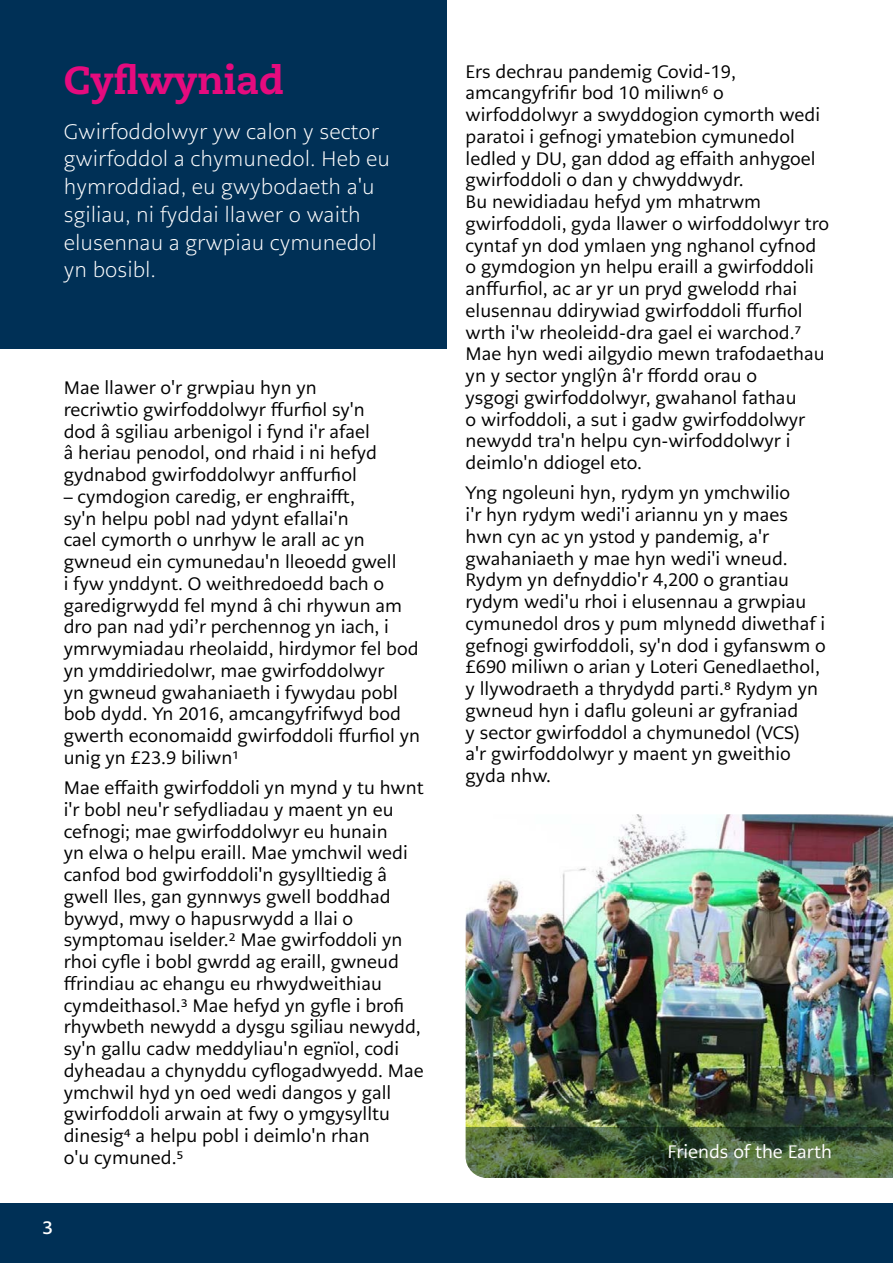
<style>
.page{position:relative;width:893px;height:1263px;background:#fff}
.page>*{position:absolute;margin:0;border:0;box-sizing:border-box;transform-origin:0 0}
.H2__Heading{font:800 39px "Caecilia LT Pro 85";letter-spacing:-.01em;color:#e50b7e}
.P__Intro{font:300 21px/27.8px "PMN Caecilia Sans Text";color:#fff}
.P__Body{font:18px/21.8px "PMN Caecilia Sans Text";color:#000}
.t1{font:18px "PMN Caecilia Sans Text";color:#fff}
.t2{font:700 18px "PMN Caecilia Sans Text";color:#fff}
</style>
<div class="page">
<div style="left:0;top:1203px;width:893px;height:60px;background:#003056"></div>
<div style="left:0;top:0;width:446px;height:349px;background:#003056"></div>
<img style="left:466px;top:814px;width:427px;height:313px">
<svg style="left:466px;top:1127px;width:427px;height:51px;background:#455c38"></svg>
<h2 class="H2__Heading" style="left:64px;top:53px;width:222px">Cyflwyniad</h2>
<p class="P__Intro" style="left:64px;top:117px;width:328px">Gwirfoddolwyr yw calon y sector gwirfoddol a chymunedol. Heb eu hymroddiad, eu gwybodaeth a'u sgiliau, ni fyddai llawer o waith elusennau a grwpiau cymunedol yn bosibl.</p>
<p class="P__Body" style="left:64px;top:377px;width:315px">Mae llawer o'r grwpiau hyn yn recriwtio gwirfoddolwyr ffurfiol sy'n dod â sgiliau arbenigol i fynd i'r afael â heriau penodol, ond rhaid i ni hefyd gydnabod gwirfoddolwyr anffurfiol</p>
<p class="P__Body" style="left:64px;top:485px;width:358px">– cymdogion caredig, er enghraifft,<br>sy'n helpu pobl nad ydynt efallai'n<br>cael cymorth o unrhyw le arall ac yn gwneud ein cymunedau'n lleoedd gwell<br>i fyw ynddynt. O weithredoedd bach o garedigrwydd fel mynd â chi rhywun am dro pan nad ydi’r perchennog yn iach, i ymrwymiadau rheolaidd, hirdymor fel bod yn ymddiriedolwr, mae gwirfoddolwyr<br>yn gwneud gwahaniaeth i fywydau pobl bob dydd. Yn 2016, amcangyfrifwyd bod gwerth economaidd gwirfoddoli ffurfiol yn unig yn £23.9 biliwn1</p>
<p class="P__Body" style="left:64px;top:777px;width:362px">Mae effaith gwirfoddoli yn mynd y tu hwnt i'r bobl neu'r sefydliadau y maent yn eu cefnogi; mae gwirfoddolwyr eu hunain<br>yn elwa o helpu eraill. Mae ymchwil wedi canfod bod gwirfoddoli'n gysylltiedig â gwell lles, gan gynnwys gwell boddhad bywyd, mwy o hapusrwydd a llai o symptomau iselder.2 Mae gwirfoddoli yn rhoi cyfle i bobl gwrdd ag eraill, gwneud ffrindiau ac ehangu eu rhwydweithiau cymdeithasol.3 Mae hefyd yn gyfle i brofi rhywbeth newydd a dysgu sgiliau newydd, sy'n gallu cadw meddyliau'n egnïol, codi dyheadau a chynyddu cyflogadwyedd. Mae ymchwil hyd yn oed wedi dangos y gall gwirfoddoli arwain at fwy o ymgysylltu dinesig4 a helpu pobl i deimlo'n rhan<br>o'u cymuned.5</p>
<p class="t2" style="left:43px;top:1216px;width:12px">3</p>
<p class="P__Body" style="left:466px;top:60px;width:365px">Ers dechrau pandemig Covid-19, amcangyfrifir bod 10 miliwn6 o wirfoddolwyr a swyddogion cymorth wedi paratoi i gefnogi ymatebion cymunedol ledled y DU, gan ddod ag effaith anhygoel gwirfoddoli o dan y chwyddwydr.<br>Bu newidiadau hefyd ym mhatrwm gwirfoddoli, gyda llawer o wirfoddolwyr tro cyntaf yn dod ymlaen yng nghanol cyfnod o gymdogion yn helpu eraill a gwirfoddoli anffurfiol, ac ar yr un pryd gwelodd rhai elusennau ddirywiad gwirfoddoli ffurfiol wrth i'w rheoleidd-dra gael ei warchod.7<br>Mae hyn wedi ailgydio mewn trafodaethau yn y sector ynglŷn â'r ffordd orau o<br>ysgogi gwirfoddolwyr, gwahanol fathau<br>o wirfoddoli, a sut i gadw gwirfoddolwyr newydd tra'n helpu cyn-wirfoddolwyr i deimlo'n ddiogel eto.</p>
<p class="P__Body" style="left:466px;top:482px;width:362px">Yng ngoleuni hyn, rydym yn ymchwilio<br>i'r hyn rydym wedi'i ariannu yn y maes hwn cyn ac yn ystod y pandemig, a'r gwahaniaeth y mae hyn wedi'i wneud.<br>Rydym yn defnyddio'r 4,200 o grantiau rydym wedi'u rhoi i elusennau a grwpiau cymunedol dros y pum mlynedd diwethaf i gefnogi gwirfoddoli, sy'n dod i gyfanswm o £690 miliwn o arian y Loteri Genedlaethol, y llywodraeth a thrydydd parti.8 Rydym yn gwneud hyn i daflu goleuni ar gyfraniad<br>y sector gwirfoddol a chymunedol (VCS)<br>a'r gwirfoddolwyr y maent yn gweithio gyda nhw.</p>
<p class="t1" style="left:667px;top:1140px;width:166px">Friends of the Earth</p>
</div>
